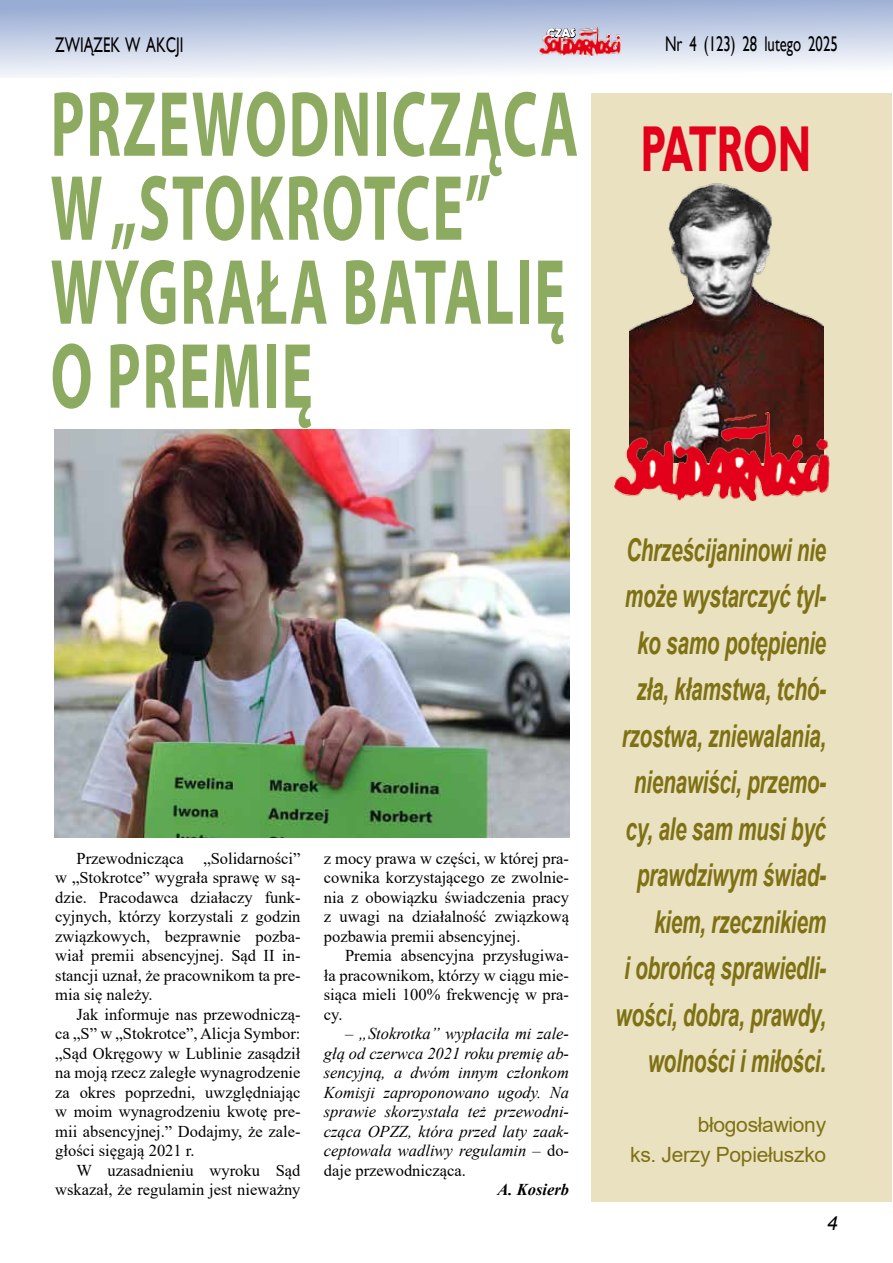
<style>
.page{position:relative;width:893px;height:1263px;background:#fff}
.page>*{position:absolute;margin:0;border:0;box-sizing:border-box;transform-origin:0 0}
.t1{font:700 93.6px/84px "Myriad Pro";letter-spacing:.03em;color:#8caa60;scale:.62 1}
.t2{font:700 64.8px "Gill Sans";letter-spacing:-.015em;color:#e2001a;scale:.61 1}
.t3{font:italic 700 31.5px/46.5px "Arial";letter-spacing:-.015em;color:#7e7114;text-align:right;scale:.66 1}
.t4{font:21.15px "Gill Sans";color:#000;scale:.69 1}
.t5{font:21px/30px "Arial";letter-spacing:-.015em;color:#7e7114;text-align:right}
.t6{font:italic 19.5px "Arial";color:#000}
.t7{font:16.5px/19.5px "Times New Roman";color:#000;text-align:justify}
.t8{font:italic 16.5px/19.5px "Times New Roman";color:#000;text-align:justify}
.t9{font:italic 700 16.5px "Times New Roman";color:#000}
.t10{font:700 12.6px "Berlin Sans FB Demi";color:#fff}
.s1{font-style:normal}
</style>
<div class="page">
<div style="left:0;top:0;width:893px;height:78px;background:linear-gradient(to bottom,#97aad3,#fbfcfd)"></div>
<div style="left:591px;top:94px;width:301px;height:1108px;background:#eae1c0"></div>
<img style="left:629px;top:183px;width:194px;height:256px">
<img style="left:614px;top:413px;width:206px;height:87px">
<img style="left:816px;top:439px;width:13px;height:54px">
<svg style="left:547px;top:26px;width:28px;height:2px"></svg>
<img style="left:537px;top:29px;width:85px;height:27px">
<img style="left:578px;top:27px;width:22px;height:1px">
<img style="left:539px;top:28px;width:81px;height:27px">
<img style="left:55px;top:430px;width:514px;height:408px">
<p class="t4" style="left:55px;top:33px;width:187px">ZWIĄZEK W AKCJI</p>
<p class="t10" style="left:547px;top:26px;width:30px">CZAS</p>
<h1 class="t1" style="left:51px;top:79px;width:853px">PRZEWODNICZĄCA<br>W „STOKROTCE”<br>WYGRAŁA BATALIĘ<br>O PREMIĘ</h1>
<p class="t4" style="left:665px;top:32px;width:252px">NR 4 (123) 28 LUTEGO 2025</p>
<h2 class="t2" style="left:641px;top:110px;width:281px">PATRON</h2>
<p class="t7" style="left:55px;top:848px;width:247px;text-indent:21px">Przewodnicząca „Solidarności” w „Stokrotce” wygrała sprawę w są&shy;dzie. Pracodawca działaczy funk&shy;cyjnych, którzy korzystali z godzin związkowych, bezprawnie pozba&shy;wiał premii absencyjnej. Sąd II in&shy;stancji uznał, że pracownikom ta pre&shy;mia się należy.</p>
<p class="t7" style="left:55px;top:1004px;width:247px;text-indent:21px">Jak informuje nas przewodniczą&shy;ca „S” w „Stokrotce”, Alicja Symbor: „Sąd Okręgowy w Lublinie zasądził na moją rzecz zaległe wynagrodzenie za okres poprzedni, uwzględniając w moim wynagrodzeniu kwotę pre&shy;mii absencyjnej.” Dodajmy, że zale&shy;głości sięgają 2021 r.</p>
<p class="t7" style="left:55px;top:1160px;width:247px;text-align:right">W uzasadnieniu wyroku Sąd wskazał, że regulamin jest nieważny</p>
<p class="t7" style="left:324px;top:848px;width:247px">z mocy prawa w części, w której pra&shy;cownika korzystającego ze zwolnie&shy;nia z obowiązku świadczenia pracy z uwagi na działalność związkową pozbawia premii absencyjnej.</p>
<p class="t7" style="left:324px;top:945px;width:247px;text-indent:21px">Premia absencyjna przysługiwa&shy;ła pracownikom, którzy w ciągu mie&shy;siąca mieli 100% frekwencję w pra&shy;cy.</p>
<p class="t8" style="left:324px;top:1023px;width:247px;text-indent:21px"><span class="s1">–</span> „Stokrotka” wypłaciła mi zale&shy;głą od czerwca 2021 roku premię ab&shy;sencyjną, a dwóm innym członkom Komisji zaproponowano ugody. Na sprawie skorzystała też przewodni&shy;cząca OPZZ, która przed laty zaak&shy;ceptowała wadliwy regulamin <span class="s1">– do&shy;daje przewodnicząca.</span></p>
<p class="t9" style="left:498px;top:1178px;width:73px">A. Kosierb</p>
<p class="t3" style="left:616px;top:527px;width:321px">Chrześcijaninowi nie może wystarczyć tyl&shy;ko samo potępienie zła, kłamstwa, tchó&shy;rzostwa, zniewalania, nienawiści, przemo&shy;cy, ale sam musi być prawdziwym świad&shy;kiem, rzecznikiem<br>i obrońcą sprawiedli&shy;wości, dobra, prawdy, wolności i miłości.</p>
<p class="t5" style="left:630px;top:1110px;width:198px">błogosławiony<br>ks. Jerzy Popiełuszko</p>
<p class="t6" style="left:827px;top:1211px;width:12px">4</p>
</div>
